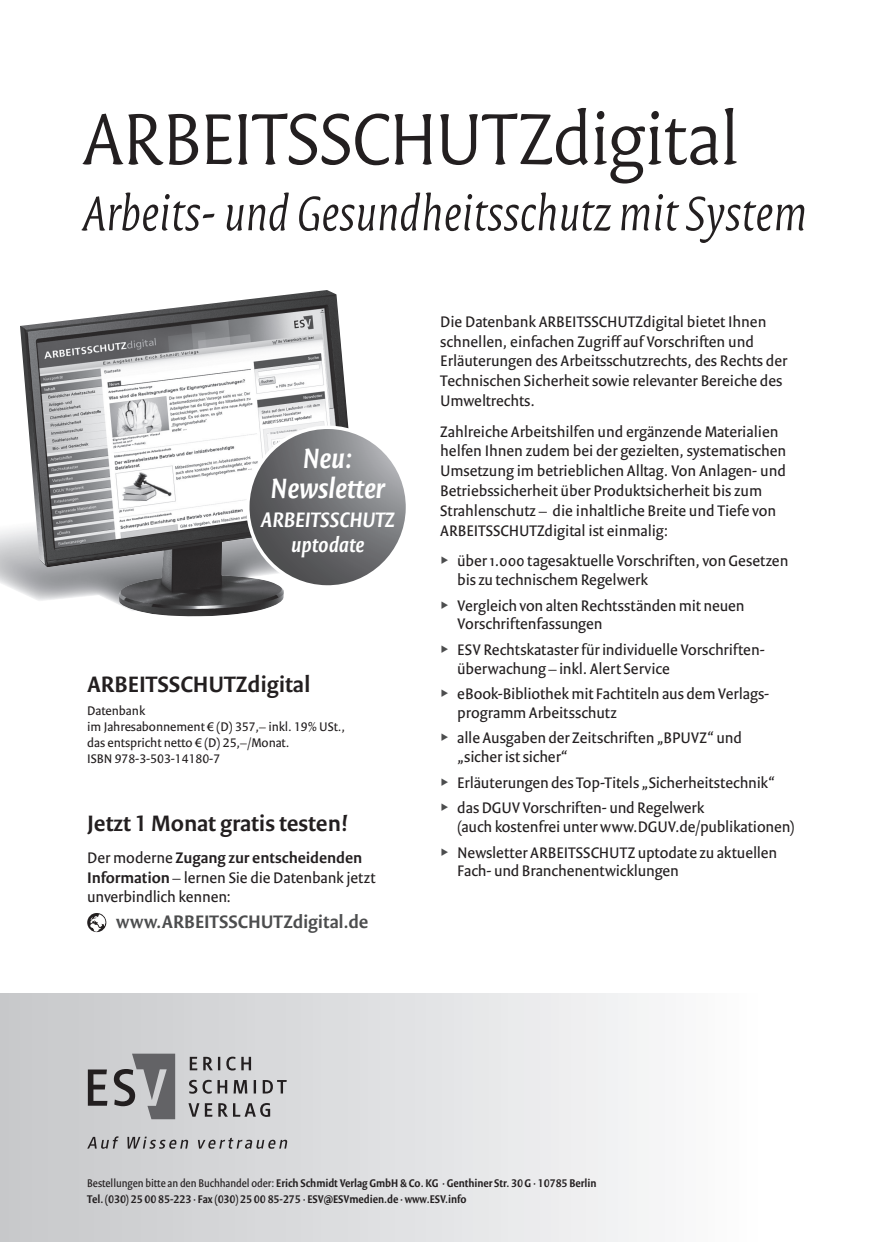
<style>
.page{position:relative;width:872px;height:1242px;background:#fff}
.page>*{position:absolute;margin:0;border:0;box-sizing:border-box;transform-origin:0 0}
.t1{font:300 78px "Versa Pro";letter-spacing:-.015em;color:#231f20}
.t2{font:italic 300 52.5px "Versa Pro";letter-spacing:.005em;color:#231f20}
.t3{font:italic 600 30px/30px "Versa Sans Pro";letter-spacing:.005em;color:#fff;text-align:center}
.t4{font:600 24px "Versa Sans Pro";color:#231f20}
.t5{font:italic 600 22.5px/25.5px "Versa Sans Pro";letter-spacing:.005em;color:#fff;text-align:center}
.t6{font:600 19.5px "Versa Sans Pro";color:#4c4d4e}
.t7{font:16.5px/19.8px "Versa Sans Pro";color:#231f20}
.t8{font:16.5px/18.8px "Versa Sans";color:#231f20}
.t9{font:13.5px/16.2px "Versa Sans Pro";color:#231f20}
.t10{font:600 12px/15.6px "Versa Sans Con Pro";color:#231f20}
.s1{font-weight:600}
.s2{font-weight:400}
</style>
<div class="page">
<div style="left:0;top:993px;width:819px;height:249px;background:linear-gradient(to right,#c5c6c9,#fff)"></div>
<img style="left:20px;top:290px;width:328px;height:326px">
<svg style="left:188px;top:1103px;width:82px;height:14px"></svg>
<svg style="left:189px;top:1079px;width:98px;height:14px"></svg>
<svg style="left:190px;top:1056px;width:61px;height:14px"></svg>
<svg style="left:114px;top:1053px;width:61px;height:66px"></svg>
<svg style="left:88px;top:1069px;width:19px;height:36px"></svg>
<svg style="left:87px;top:1136px;width:200px;height:12px"></svg>
<svg style="left:243px;top:423px;width:163px;height:167px"></svg>
<svg style="left:87px;top:913px;width:19px;height:19px"></svg>
<svg style="left:90px;top:914px;width:16px;height:17px"></svg>
<h1 class="t1" style="left:83px;top:92px;width:658px">ARBEITSSCHUTZdigital</h1>
<h2 class="t2" style="left:83px;top:181px;width:725px">Arbeits- und Gesundheitsschutz mit System</h2>
<h3 class="t3" style="left:270px;top:443px;width:116px">Neu:<br>Newsletter</h3>
<h3 class="t5" style="left:261px;top:507px;width:135px">ARBEITSSCHUTZ uptodate</h3>
<h3 class="t4" style="left:87px;top:669px;width:225px">ARBEITSSCHUTZdigital</h3>
<p class="t9" style="left:87px;top:702px;width:259px">Datenbank<br>im Jahresabonnement € (D) 357,– inkl. 19% USt., das entspricht netto € (D) 25,–/Monat.<br>ISBN 978-3-503-14180-7</p>
<h3 class="t4" style="left:87px;top:809px;width:263px">Jetzt 1 Monat gratis testen!</h3>
<p class="t7" style="left:87px;top:847px;width:290px">Der moderne <span class="s1">Zugang zur entscheidenden<br>Information</span> – lernen Sie die Datenbank jetzt unverbindlich kennen:</p>
<p class="t6" style="left:116px;top:910px;width:254px">www.ARBEITSSCHUTZdigital.de</p>
<p class="t7" style="left:440px;top:311px;width:348px">Die Datenbank ARBEITSSCHUTZdigital bietet Ihnen schnellen, einfachen Zugriff auf Vorschriften und Erläuterungen des Arbeitsschutzrechts, des Rechts der Technischen Sicherheit sowie relevanter Bereiche des Umweltrechts.</p>
<p class="t7" style="left:440px;top:421px;width:347px">Zahlreiche Arbeitshilfen und ergänzende Materialien helfen Ihnen zudem bei der gezielten, systematischen Umsetzung im betrieblichen Alltag. Von Anlagen- und Betriebssicherheit über Produktsicherheit bis zum Strahlenschutz – die inhaltliche Breite und Tiefe von ARBEITSSCHUTZdigital ist einmalig:</p>
<p class="t8" style="left:457px;top:552px;width:332px">über 1.000 tagesaktuelle Vorschriften, von Gesetzen bis zu technischem Regelwerk</p>
<p class="t8" style="left:457px;top:596px;width:289px">Vergleich von alten Rechtsständen mit neuen<br>Vorschriftenfassungen</p>
<p class="t8" style="left:457px;top:640px;width:309px">ESV Rechtskataster für individuelle Vorschriften&shy;überwachung – inkl. Alert Service</p>
<p class="t8" style="left:457px;top:685px;width:313px">eBook-Bibliothek mit Fachtiteln aus dem Verlags&shy;programm Arbeitsschutz</p>
<p class="t8" style="left:457px;top:729px;width:286px">alle Ausgaben der Zeitschriften „BPUVZ“ und „sicher ist sicher“</p>
<p class="t8" style="left:457px;top:770px;width:319px;line-height:25.5px">Erläuterungen des Top-Titels „Sicherheitstechnik“ das DGUV Vorschriften- und Regelwerk</p>
<p class="t8" style="left:457px;top:814px;width:339px;line-height:25.5px">(auch kostenfrei unter www.DGUV.de/publikationen)<br>Newsletter ARBEITSSCHUTZ uptodate zu aktuellen</p>
<p class="t8" style="left:457px;top:862px;width:223px">Fach- und Branchenentwicklungen</p>
<p class="t10" style="left:87px;top:1175px;width:511px"><span class="s2">Bestellungen bitte an den Buchhandel oder:</span> Erich Schmidt Verlag GmbH &amp; Co. KG · Genthiner Str. 30 G · 10785 Berlin<br>Tel. (030) 25 00 85-223 · Fax (030) 25 00 85-275 · ESV@ESVmedien.de · www.ESV.info</p>
</div>
